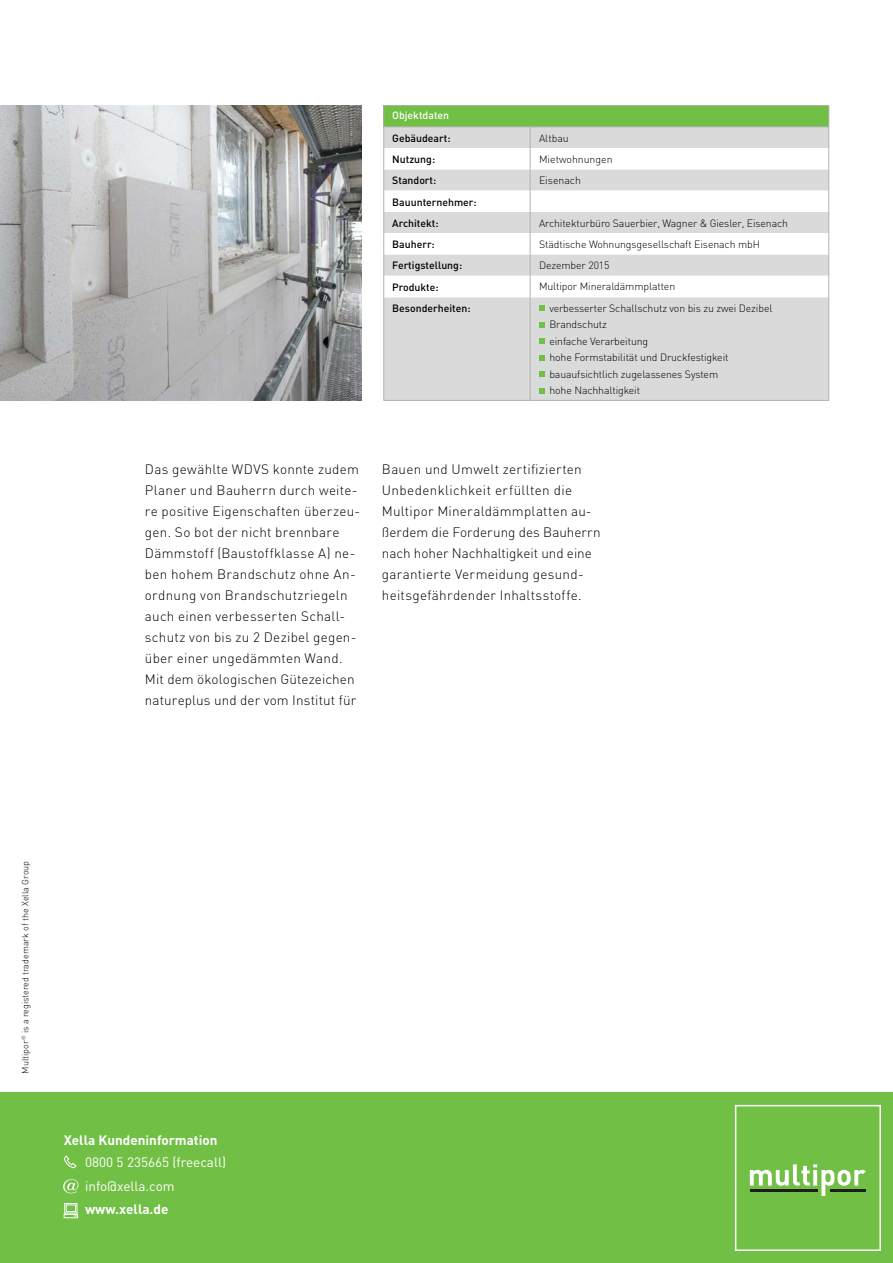
<style>
.page{position:relative;width:893px;height:1263px;background:#fff}
.page>*{position:absolute;margin:0;border:0;box-sizing:border-box;transform-origin:0 0}
.t1{font:300 13.5px/21px "DIN Pro";letter-spacing:.015em;color:#000}
.t2{font:13.5px/24px "DIN Pro";color:#fff}
.t3{font:700 13.5px "DIN Pro";color:#fff}
.t4{font:300 10.5px/16.5px "DIN Pro";letter-spacing:-.01em;color:#000}
.t5{font:500 10.5px/21.3px "DIN Pro";color:#000}
.t6{font:500 10.5px "DIN Pro";color:#fff}
.t7{font:300 9px "DIN Pro";color:#000}
</style>
<div class="page">
<img style="left:0;top:105px;width:361px;height:296px">
<div style="left:384px;top:106px;width:445px;height:21px;background:#71bf44"></div>
<div style="left:384px;top:127px;width:444px;height:273px;background:#dadada"></div>
<svg style="left:384px;top:148px;width:444px;height:149px"></svg>
<hr style="left:384px;top:297px;width:146px;height:1px;background:#fff">
<hr style="left:530px;top:297px;width:298px;height:1px;background:#fff">
<hr style="left:383px;top:297px;width:1px;height:103px;background:#b1b2b3">
<hr style="left:828px;top:297px;width:1px;height:103px;background:#b1b2b3">
<hr style="left:383px;top:400px;width:147px;height:1px;background:#b1b2b3">
<hr style="left:530px;top:400px;width:299px;height:1px;background:#b1b2b3">
<hr style="left:383px;top:105px;width:147px;height:1px;background:#b1b2b3">
<hr style="left:530px;top:105px;width:299px;height:1px;background:#b1b2b3">
<svg style="left:383px;top:106px;width:1px;height:191px"></svg>
<hr style="left:384px;top:126px;width:146px;height:1px;background:#b1b2b3">
<hr style="left:530px;top:126px;width:298px;height:1px;background:#b1b2b3">
<svg style="left:530px;top:127px;width:1px;height:170px"></svg>
<svg style="left:828px;top:106px;width:1px;height:191px"></svg>
<hr style="left:530px;top:297px;width:1px;height:103px;background:#b1b2b3">
<svg style="left:539px;top:306px;width:5px;height:5px"></svg>
<svg style="left:539px;top:322px;width:5px;height:5px"></svg>
<svg style="left:539px;top:339px;width:5px;height:5px"></svg>
<svg style="left:539px;top:355px;width:5px;height:5px"></svg>
<svg style="left:539px;top:371px;width:5px;height:6px"></svg>
<svg style="left:539px;top:388px;width:5px;height:5px"></svg>
<div style="left:0;top:1092px;width:893px;height:171px;background:#71bf44"></div>
<div style="left:735px;top:1105px;width:146px;height:146px;border:2px solid #fff"></div>
<svg style="left:750px;top:1164px;width:116px;height:32px"></svg>
<hr style="left:750px;top:1189px;width:67px;height:3px;background:#1d1d1b">
<hr style="left:830px;top:1189px;width:36px;height:3px;background:#1d1d1b">
<svg style="left:64px;top:1155px;width:13px;height:13px"></svg>
<svg style="left:63px;top:1179px;width:15px;height:14px"></svg>
<div style="left:64px;top:1214px;width:14px;height:4px;border:1px solid #fff"></div>
<div style="left:64px;top:1203px;width:13px;height:10px;border:1px solid #fff"></div>
<svg style="left:65px;top:1204px;width:12px;height:12px"></svg>
<p class="t6" style="left:392px;top:107px;width:58px">Objektdaten</p>
<p class="t5" style="left:392px;top:127px;width:60px">Gebäudeart:</p>
<p class="t4" style="left:539px;top:129px;width:31px">Altbau</p>
<p class="t5" style="left:392px;top:148px;width:44px">Nutzung:</p>
<p class="t4" style="left:539px;top:150px;width:75px">Mietwohnungen</p>
<p class="t5" style="left:392px;top:169px;width:46px">Standort:</p>
<p class="t4" style="left:539px;top:172px;width:43px">Eisenach</p>
<p class="t5" style="left:392px;top:191px;width:86px">Bauunternehmer:<br>Architekt:</p>
<p class="t4" style="left:539px;top:214px;width:251px">Architekturbüro Sauerbier, Wagner &amp; Giesler, Eisenach</p>
<p class="t5" style="left:392px;top:233px;width:44px">Bauherr:</p>
<p class="t4" style="left:539px;top:235px;width:223px">Städtische Wohnungsgesellschaft Eisenach mbH</p>
<p class="t5" style="left:392px;top:254px;width:71px">Fertigstellung:</p>
<p class="t4" style="left:539px;top:257px;width:72px">Dezember 2015</p>
<p class="t5" style="left:392px;top:275px;width:48px">Produkte:</p>
<p class="t4" style="left:539px;top:278px;width:138px">Multipor Mineraldämmplatten</p>
<p class="t5" style="left:392px;top:297px;width:80px">Besonderheiten:</p>
<p class="t4" style="left:549px;top:299px;width:225px">verbesserter Schallschutz von bis zu zwei Dezibel<br>Brandschutz<br>einfache Verarbeitung<br>hohe Formstabilität und Druckfestigkeit bauaufsichtlich zugelassenes System<br>hohe Nachhaltigkeit</p>
<p class="t1" style="left:145px;top:458px;width:217px">Das gewählte WDVS konnte zudem<br>Planer und Bauherrn durch weite&shy;re positive Eigenschaften überzeu&shy;gen. So bot der nicht brennbare<br>Dämmstoff (Baustoffklasse A) ne&shy;ben hohem Brandschutz ohne An&shy;ordnung von Brandschutzriegeln auch einen verbesserten Schall&shy;schutz von bis zu 2 Dezibel gegen&shy;über einer ungedämmten Wand.<br>Mit dem ökologischen Gütezeichen natureplus und der vom Institut für</p>
<p class="t1" style="left:382px;top:458px;width:220px">Bauen und Umwelt zertifizierten Unbedenklichkeit erfüllten die Multipor Mineraldämmplatten au&shy;ßerdem die Forderung des Bauherrn nach hoher Nachhaltigkeit und eine garantierte Vermeidung gesund&shy;heitsgefährdender Inhaltsstoffe.</p>
<p class="t7" style="left:18px;top:1074px;width:215px;rotate:-90deg">Multipor<sup>®</sup> is a registered trademark of the Xella Group</p>
<p class="t3" style="left:64px;top:1129px;width:155px">Xella Kundeninformation</p>
<p class="t2" style="left:85px;top:1149px;width:142px">0800 5 235665 (freecall) info@xella.com</p>
<p class="t3" style="left:85px;top:1198px;width:85px">www.xella.de</p>
</div>
